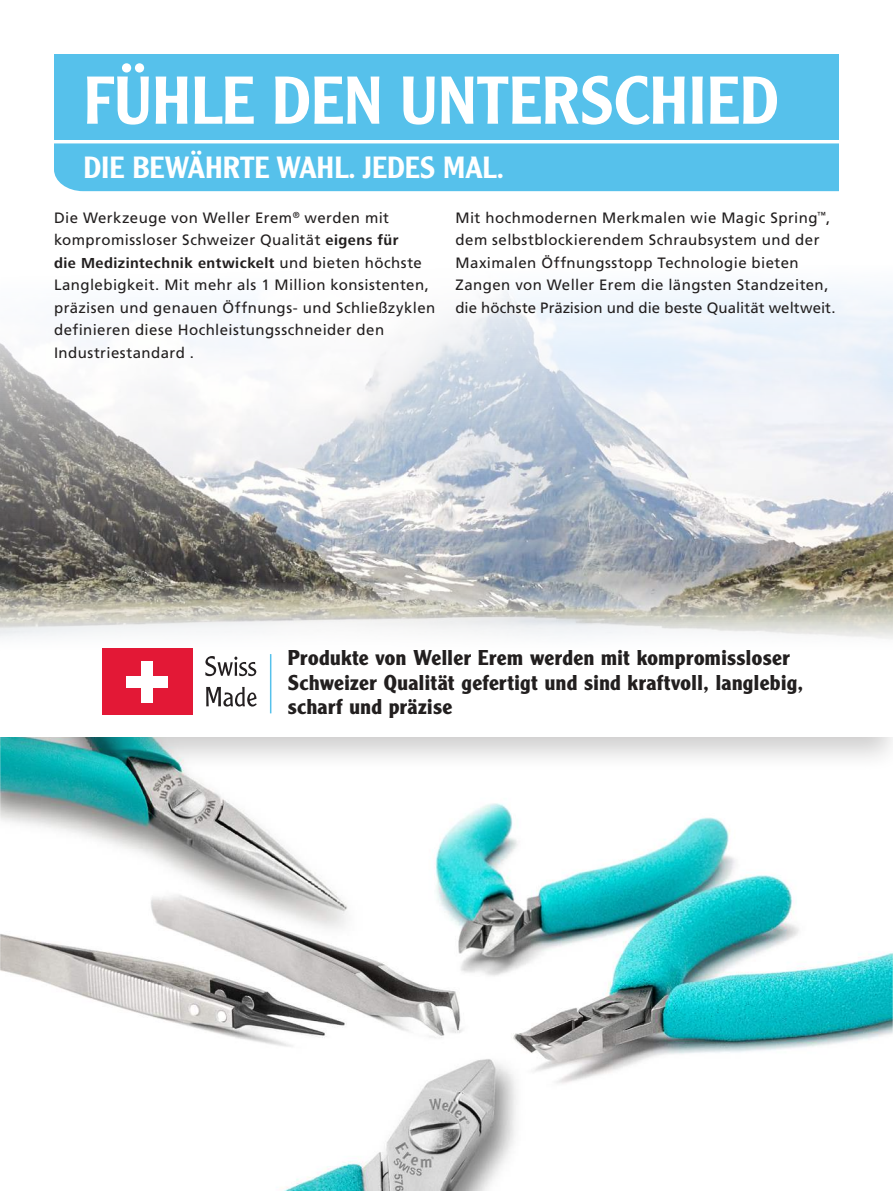
<style>
.page{position:relative;width:893px;height:1191px;background:#fff}
.page>*{position:absolute;margin:0;border:0;box-sizing:border-box;transform-origin:0 0}
.t1{font:500 66px "Clearface Gothic LT Std";color:#fff}
.t2{font:500 30px "Clearface Gothic LT Std";color:#fff}
.t3{font:700 21px/24px "Clearface Gothic LT Std";letter-spacing:.02em;color:#221f1f}
.t4{font:15px/22.5px "Frutiger";letter-spacing:.03em;color:#221f1f}
.t5{font:700 15px "Frutiger Next LT";letter-spacing:.03em;color:#221f1f}
.s1{font-family:"Frutiger Next LT";font-weight:700}
.s2{font-family:"Frutiger";font-weight:400}
</style>
<div class="page">
<img style="left:0;top:772px;width:893px;height:419px">
<div style="left:0;top:606px;width:893px;height:166px;background:#221f1f;opacity:.22"></div>
<div style="left:0;top:616px;width:893px;height:121px;background:#fff"></div>
<div style="left:54px;top:143px;width:785px;height:48px;background:#56c1eb"></div>
<div style="left:54px;top:54px;width:785px;height:86px;background:#56c1eb"></div>
<img style="left:0;top:287px;width:893px;height:370px">
<img style="left:890px;top:287px;width:3px;height:105px">
<div style="left:102px;top:648px;width:91px;height:67px;background:#e31836"></div>
<div style="left:126px;top:676px;width:42px;height:12px;background:#fff"></div>
<div style="left:141px;top:661px;width:12px;height:42px;background:#fff"></div>
<svg style="left:206px;top:687px;width:51px;height:19px"></svg>
<svg style="left:205px;top:656px;width:51px;height:20px"></svg>
<hr style="left:270px;top:654px;width:1px;height:59px;background:#56c1eb">
<h1 class="t1" style="left:84px;top:63px;width:697px">FÜHLE DEN UNTERSCHIED</h1>
<h2 class="t2" style="left:84px;top:150px;width:422px">DIE BEWÄHRTE WAHL. JEDES MAL.</h2>
<p class="t4" style="left:54px;top:207px;width:346px">Die Werkzeuge von Weller Erem<sup>®</sup> werden mit kompromissloser Schweizer Qualität <span class="s1">eigens für</span></p>
<p class="t5" style="left:54px;top:257px;width:369px">die Medizintechnik entwickelt <span class="s2">und bieten höchste</span></p>
<p class="t4" style="left:54px;top:275px;width:383px">Langlebigkeit. Mit mehr als 1 Million konsistenten, präzisen und genauen Öffnungs- und Schließzyklen definieren diese Hochleistungsschneider den Industriestandard .</p>
<p class="t4" style="left:455px;top:207px;width:381px">Mit hochmodernen Merkmalen wie Magic Spring<sup>™</sup>, dem selbstblockierendem Schraubsystem und der Maximalen Öffnungsstopp Technologie bieten Zangen von Weller Erem die längsten Standzeiten, die höchste Präzision und die beste Qualität weltweit.</p>
<h3 class="t3" style="left:288px;top:646px;width:517px">Produkte von Weller Erem werden mit kompromissloser<br>Schweizer Qualität gefertigt und sind kraftvoll, langlebig, scharf und präzise</h3>
</div>
